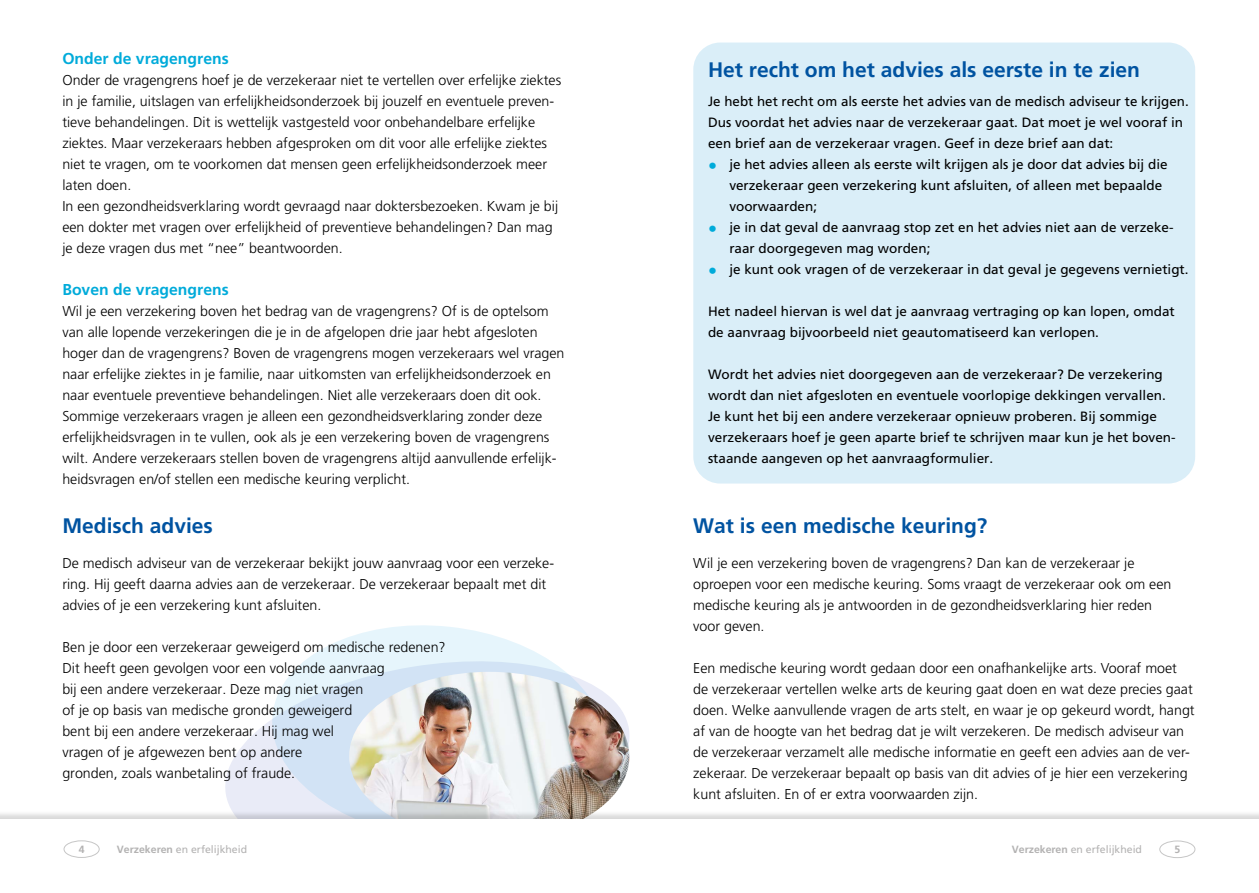
<style>
.page{position:relative;width:1259px;height:893px;background:#fff}
.page>*{position:absolute;margin:0;border:0;box-sizing:border-box;transform-origin:0 0}
.t1{font:700 21px "Frutiger LT Std";color:#0053a1}
.t2{font:700 15.75px "Frutiger LT Std";color:#00abda}
.t3{font:300 14.25px/21px "Frutiger LT Std";color:#000}
.t4{font:13.5px/21px "Frutiger LT Std";color:#000}
.t5{font:10.5px "Frutiger LT Std";color:#b3b2b2}
.t6{font:700 10.5px "Frutiger LT Std";color:#b3b2b2}
.s1{font-size:18px;color:#00abda}
.s2{font-weight:700}
</style>
<div class="page">
<svg style="left:225px;top:724px;width:405px;height:87px;fill:#e9ebf7"></svg>
<svg style="left:266px;top:625px;width:299px;height:186px"></svg>
<img style="left:349px;top:672px;width:280px;height:139px">
<div style="left:0;top:811px;width:1259px;height:82px;background:#000;opacity:.15"></div>
<div style="left:0;top:820px;width:1259px;height:73px;background:#fff"></div>
<div style="left:1159px;top:841px;width:36px;height:17px;border:1px solid #c6c6c6;border-radius:50%"></div>
<div style="left:64px;top:841px;width:35px;height:17px;border:1px solid #c6c6c6;border-radius:50%"></div>
<div style="left:693px;top:43px;width:502px;height:441px;background:#daeef8;border-radius:27px"></div>
<p class="t2" style="left:62px;top:49px;width:168px">Onder de vragengrens</p>
<p class="t3" style="left:62px;top:69px;width:500px">Onder de vragengrens hoef je de verzekeraar niet te vertellen over erfelijke ziektes in je familie, uitslagen van erfelijkheidsonderzoek bij jouzelf en eventuele preven&shy;tieve behandelingen. Dit is wettelijk vastgesteld voor onbehandelbare erfelijke ziektes. Maar verzekeraars hebben afgesproken om dit voor alle erfelijke ziektes niet te vragen, om te voorkomen dat mensen geen erfelijkheidsonderzoek meer laten doen.<br>In een gezondheidsverklaring wordt gevraagd naar doktersbezoeken. Kwam je bij een dokter met vragen over erfelijkheid of preventieve behandelingen? Dan mag je deze vragen dus met “nee” beantwoorden.</p>
<p class="t2" style="left:62px;top:280px;width:168px">Boven de vragengrens</p>
<p class="t3" style="left:62px;top:300px;width:504px">Wil je een verzekering boven het bedrag van de vragengrens? Of is de optelsom van alle lopende verzekeringen die je in de afgelopen drie jaar hebt afgesloten hoger dan de vragengrens? Boven de vragengrens mogen verzekeraars wel vragen naar erfelijke ziektes in je familie, naar uitkomsten van erfelijkheidsonderzoek en naar eventuele preventieve behandelingen. Niet alle verzekeraars doen dit ook.<br>Sommige verzekeraars vragen je alleen een gezondheidsverklaring zonder deze erfelijkheidsvragen in te vullen, ook als je een verzekering boven de vragengrens wilt. Andere verzekeraars stellen boven de vragengrens altijd aanvullende erfelijk&shy;heidsvragen en/of stellen een medische keuring verplicht.</p>
<h1 class="t1" style="left:62px;top:513px;width:152px">Medisch advies</h1>
<p class="t3" style="left:62px;top:552px;width:493px">De medisch adviseur van de verzekeraar bekijkt jouw aanvraag voor een verzeke&shy;ring. Hij geeft daarna advies aan de verzekeraar. De verzekeraar bepaalt met dit advies of je een verzekering kunt afsluiten.</p>
<p class="t3" style="left:62px;top:636px;width:385px">Ben je door een verzekeraar geweigerd om medische redenen?<br>Dit heeft geen gevolgen voor een volgende aanvraag<br>bij een andere verzekeraar. Deze mag niet vragen<br>of je op basis van medische gronden geweigerd<br>bent bij een andere verzekeraar. Hij mag wel<br>vragen of je afgewezen bent op andere<br>gronden, zoals wanbetaling of fraude.</p>
<h1 class="t1" style="left:708px;top:57px;width:433px">Het recht om het advies als eerste in te zien</h1>
<p class="t4" style="left:708px;top:90px;width:482px">Je hebt het recht om als eerste het advies van de medisch adviseur te krijgen.<br>Dus voordat het advies naar de verzekeraar gaat. Dat moet je wel vooraf in een brief aan de verzekeraar vragen. Geef in deze brief aan dat:</p>
<p class="t4" style="left:729px;top:153px;width:440px;text-indent:-21px"><span class="s1">•</span> je het advies alleen als eerste wilt krijgen als je door dat advies bij die verzekeraar geen verzekering kunt afsluiten, of alleen met bepaalde voorwaarden;</p>
<p class="t4" style="left:729px;top:216px;width:446px;text-indent:-21px"><span class="s1">•</span> je in dat geval de aanvraag stop zet en het advies niet aan de verzeke&shy;raar doorgegeven mag worden;</p>
<p class="t4" style="left:708px;top:258px;width:482px"><span class="s1">•</span> je kunt ook vragen of de verzekeraar in dat geval je gegevens vernietigt.</p>
<p class="t4" style="left:708px;top:300px;width:468px">Het nadeel hiervan is wel dat je aanvraag vertraging op kan lopen, omdat de aanvraag bijvoorbeeld niet geautomatiseerd kan verlopen.</p>
<p class="t4" style="left:708px;top:363px;width:469px">Wordt het advies niet doorgegeven aan de verzekeraar? De verzekering wordt dan niet afgesloten en eventuele voorlopige dekkingen vervallen.<br>Je kunt het bij een andere verzekeraar opnieuw proberen. Bij sommige verzekeraars hoef je geen aparte brief te schrijven maar kun je het boven&shy;staande aangeven op het aanvraagformulier.</p>
<h1 class="t1" style="left:693px;top:513px;width:296px">Wat is een medische keuring?</h1>
<p class="t3" style="left:693px;top:552px;width:479px">Wil je een verzekering boven de vragengrens? Dan kan de verzekeraar je oproepen voor een medische keuring. Soms vraagt de verzekeraar ook om een medische keuring als je antwoorden in de gezondheidsverklaring hier reden voor geven.</p>
<p class="t3" style="left:693px;top:657px;width:503px">Een medische keuring wordt gedaan door een onafhankelijke arts. Vooraf moet de verzekeraar vertellen welke arts de keuring gaat doen en wat deze precies gaat doen. Welke aanvullende vragen de arts stelt, en waar je op gekeurd wordt, hangt af van de hoogte van het bedrag dat je wilt verzekeren. De medisch adviseur van de verzekeraar verzamelt alle medische informatie en geeft een advies aan de ver&shy;zekeraar. De verzekeraar bepaalt op basis van dit advies of je hier een verzekering kunt afsluiten. En of er extra voorwaarden zijn.</p>
<p class="t6" style="left:79px;top:843px;width:7px">4</p>
<p class="t5" style="left:117px;top:843px;width:132px"><span class="s2">Verzekeren</span> en erfelijkheid</p>
<p class="t5" style="left:1012px;top:843px;width:132px"><span class="s2">Verzekeren</span> en erfelijkheid</p>
<p class="t6" style="left:1174px;top:844px;width:7px">5</p>
</div>
